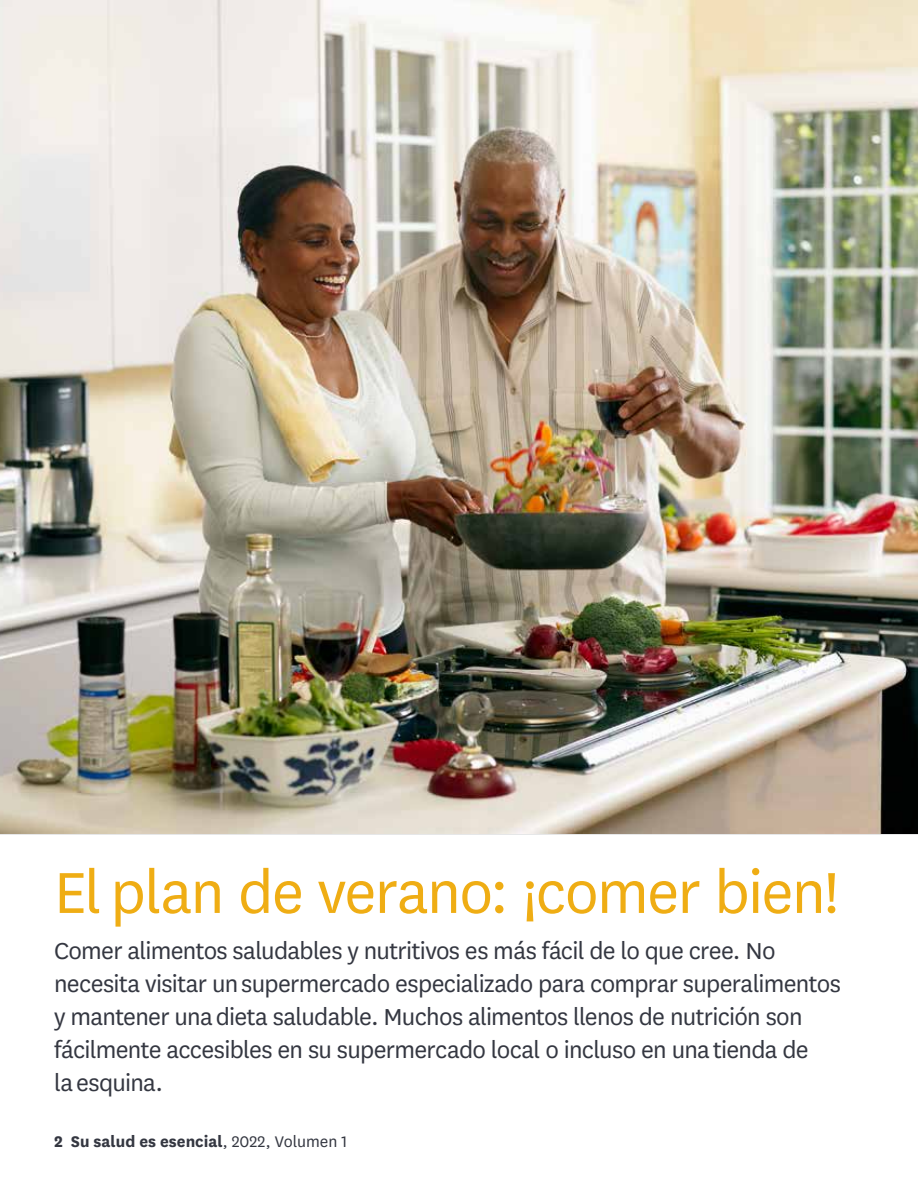
<style>
.page{position:relative;width:918px;height:1188px;background:#fff}
.page>*{position:absolute;margin:0;border:0;box-sizing:border-box;transform-origin:0 0}
.article_title_48pt{font:67.5px "National";letter-spacing:-.025em;color:#efad14}
._15_19_intro{font:27px/33px "National";letter-spacing:-.025em;color:#343741}
.t1{font:700 18px "National";color:#343741}
.s1{font-weight:400}
</style>
<div class="page">
<img style="left:0;top:0;width:918px;height:834px">
<p class="article_title_48pt" style="left:54px;top:848px;width:787px">El plan de verano: ¡comer bien!</p>
<p class="_15_19_intro" style="left:54px;top:933px;width:788px">Comer alimentos saludables y nutritivos es más fácil de lo que cree. No necesita visitar un supermercado especializado para comprar superalimentos y mantener una dieta saludable. Muchos alimentos llenos de nutrición son fácilmente accesibles en su supermercado local o incluso en una tienda de<br>la esquina.</p>
<p class="t1" style="left:54px;top:1129px;width:295px">2 Su salud es esencial<span class="s1">, 2022, Volumen 1</span></p>
</div>
